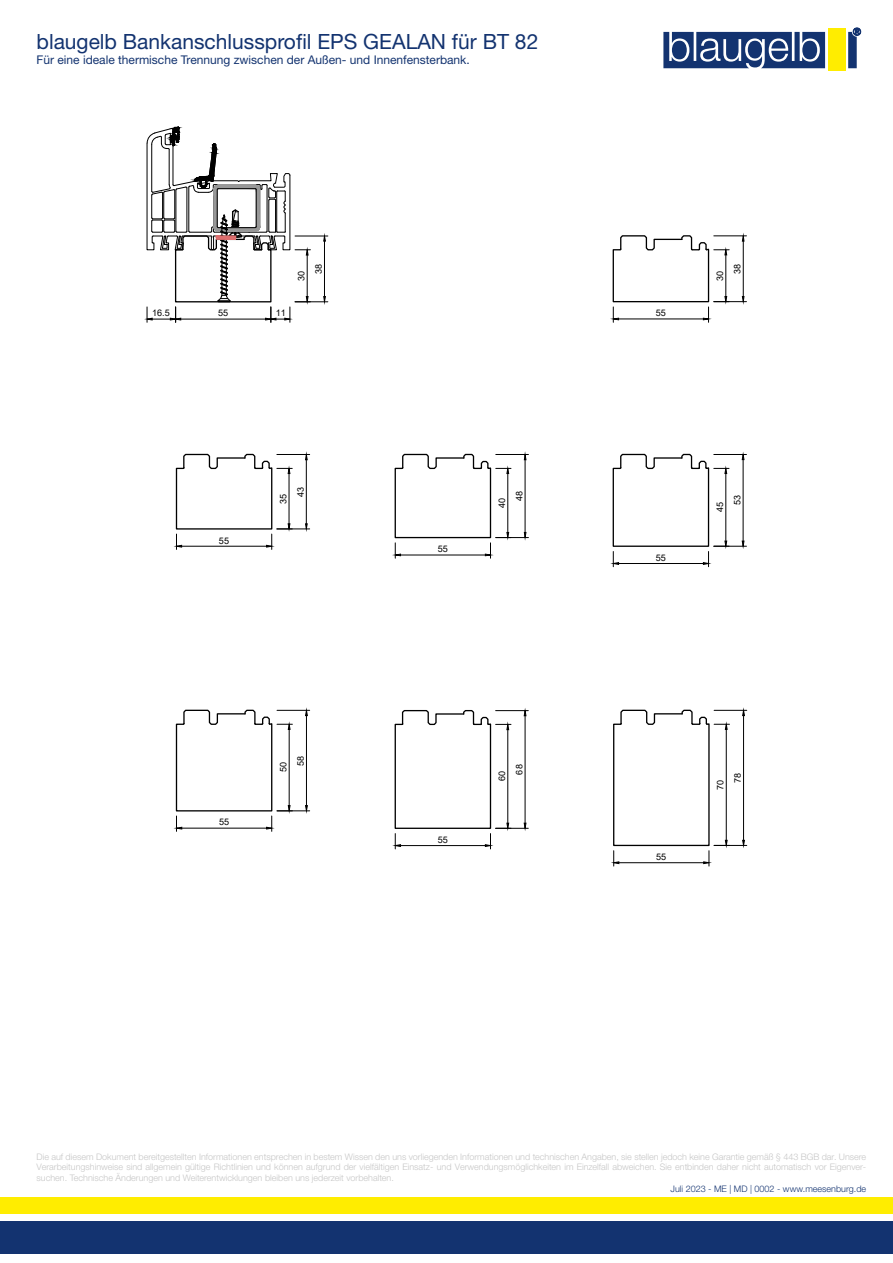
<style>
.page{position:relative;width:893px;height:1263px;background:#fff}
.page>*{position:absolute;margin:0;border:0;box-sizing:border-box;transform-origin:0 0}
.t1{font:21px "Helvetica Neue World 55 Roman";color:#133370}
.t2{font:12px "Helvetica Neue World 55 Roman";color:#133370}
.t3{font:9px/10.8px "Helvetica Neue World 45 Lt";color:#c6c6c6;text-align:justify}
.t4{font:9px/17.2px "Arial";color:#000}
.t5{font:9px "Helvetica Neue World 45 Lt";color:#133370}
</style>
<div class="page">
<div style="left:0;top:1222px;width:893px;height:32px;background:#133370"></div>
<div style="left:0;top:1197px;width:893px;height:17px;background:#ffed00"></div>
<svg style="left:663px;top:28px;width:198px;height:40px"></svg>
<div style="left:828px;top:29px;width:17px;height:42px;background:#ffed00"></div>
<hr style="left:295px;top:301px;width:33px;height:1px;background:#000">
<hr style="left:295px;top:236px;width:33px;height:1px;background:#000">
<hr style="left:324px;top:241px;width:1px;height:55px;background:#000">
<svg style="left:323px;top:296px;width:3px;height:7px"></svg>
<svg style="left:323px;top:235px;width:3px;height:7px"></svg>
<svg style="left:146px;top:127px;width:164px;height:195px"></svg>
<hr style="left:714px;top:301px;width:32px;height:1px;background:#000">
<hr style="left:714px;top:236px;width:32px;height:1px;background:#000">
<hr style="left:743px;top:241px;width:1px;height:55px;background:#000">
<svg style="left:742px;top:296px;width:3px;height:6px"></svg>
<svg style="left:742px;top:235px;width:3px;height:7px"></svg>
<svg style="left:612px;top:235px;width:117px;height:87px"></svg>
<hr style="left:277px;top:529px;width:33px;height:1px;background:#000">
<hr style="left:277px;top:454px;width:33px;height:1px;background:#000">
<hr style="left:306px;top:460px;width:1px;height:64px;background:#000">
<svg style="left:305px;top:523px;width:3px;height:7px"></svg>
<svg style="left:305px;top:455px;width:3px;height:5px"></svg>
<svg style="left:175px;top:453px;width:117px;height:96px"></svg>
<hr style="left:277px;top:810px;width:33px;height:1px;background:#000">
<hr style="left:277px;top:710px;width:33px;height:1px;background:#000">
<hr style="left:306px;top:716px;width:1px;height:89px;background:#000">
<svg style="left:305px;top:805px;width:3px;height:6px"></svg>
<svg style="left:305px;top:709px;width:3px;height:7px"></svg>
<svg style="left:175px;top:709px;width:117px;height:122px"></svg>
<hr style="left:714px;top:845px;width:33px;height:1px;background:#000">
<hr style="left:714px;top:710px;width:33px;height:1px;background:#000">
<hr style="left:743px;top:716px;width:1px;height:124px;background:#000">
<svg style="left:742px;top:839px;width:3px;height:7px"></svg>
<svg style="left:742px;top:709px;width:3px;height:7px"></svg>
<svg style="left:612px;top:709px;width:117px;height:157px"></svg>
<hr style="left:496px;top:828px;width:32px;height:1px;background:#000">
<hr style="left:496px;top:710px;width:32px;height:1px;background:#000">
<hr style="left:525px;top:716px;width:1px;height:107px;background:#000">
<svg style="left:523px;top:822px;width:4px;height:7px"></svg>
<svg style="left:523px;top:710px;width:4px;height:6px"></svg>
<svg style="left:394px;top:710px;width:117px;height:139px"></svg>
<hr style="left:496px;top:537px;width:32px;height:1px;background:#000">
<hr style="left:496px;top:454px;width:32px;height:1px;background:#000">
<hr style="left:525px;top:460px;width:1px;height:72px;background:#000">
<svg style="left:524px;top:532px;width:3px;height:6px"></svg>
<svg style="left:524px;top:455px;width:3px;height:5px"></svg>
<svg style="left:394px;top:453px;width:117px;height:105px"></svg>
<hr style="left:714px;top:546px;width:32px;height:1px;background:#000">
<hr style="left:714px;top:454px;width:32px;height:1px;background:#000">
<hr style="left:743px;top:460px;width:1px;height:81px;background:#000">
<svg style="left:741px;top:540px;width:4px;height:7px"></svg>
<svg style="left:741px;top:455px;width:4px;height:5px"></svg>
<svg style="left:612px;top:453px;width:117px;height:114px"></svg>
<h1 class="t1" style="left:37px;top:30px;width:503px">blaugelb Bankanschlussprofil EPS GEALAN für BT 82</h1>
<h2 class="t2" style="left:37px;top:53px;width:435px">Für eine ideale thermische Trennung zwischen der Außen- und Innenfensterbank.</h2>
<p class="t4" style="left:293px;top:274px;width:12px;text-indent:-7px;rotate:-90deg">30<br>38</p>
<p class="t4" style="left:152px;top:305px;width:19px">16.5</p>
<p class="t4" style="left:276px;top:305px;width:12px">11</p>
<p class="t4" style="left:656px;top:304px;width:12px">55</p>
<p class="t4" style="left:218px;top:305px;width:12px">55</p>
<p class="t4" style="left:711px;top:274px;width:12px;text-indent:-7px;rotate:-90deg">30<br>38</p>
<p class="t4" style="left:219px;top:532px;width:12px">55</p>
<p class="t4" style="left:275px;top:496px;width:12px;text-indent:-7px;rotate:-90deg">35<br>43</p>
<p class="t4" style="left:438px;top:540px;width:12px">55</p>
<p class="t4" style="left:493px;top:501px;width:12px;text-indent:-7px;rotate:-90deg">40<br>48</p>
<p class="t4" style="left:656px;top:549px;width:12px">55</p>
<p class="t4" style="left:711px;top:505px;width:12px;text-indent:-7px;rotate:-90deg">45<br>53</p>
<p class="t4" style="left:219px;top:813px;width:12px">55</p>
<p class="t4" style="left:275px;top:765px;width:12px;text-indent:-7px;rotate:-90deg">50<br>58</p>
<p class="t4" style="left:438px;top:831px;width:12px">55</p>
<p class="t4" style="left:493px;top:774px;width:12px;text-indent:-7px;rotate:-90deg">60<br>68</p>
<p class="t4" style="left:656px;top:848px;width:12px">55</p>
<p class="t4" style="left:712px;top:783px;width:12px;text-indent:-7px;rotate:-90deg">70<br>78</p>
<p class="t3" style="left:37px;top:1151px;width:831px">Die auf diesem Dokument bereitgestellten Informationen entsprechen in bestem Wissen den uns vorliegenden Informationen und technischen Angaben, sie stellen jedoch keine Garantie gemäß § 443 BGB dar. Unsere Verarbeitungshinweise sind allgemein gültige Richtlinien und können aufgrund der vielfältigen Einsatz- und Verwendungsmöglichkeiten im Einzelfall abweichen. Sie entbinden daher nicht automatisch vor Eigenver&shy;suchen. Technische Änderungen und Weiterentwicklungen bleiben uns jederzeit vorbehalten.</p>
<p class="t5" style="left:670px;top:1183px;width:197px">Juli 2023 - ME | MD | 0002 - www.meesenburg.de</p>
</div>
